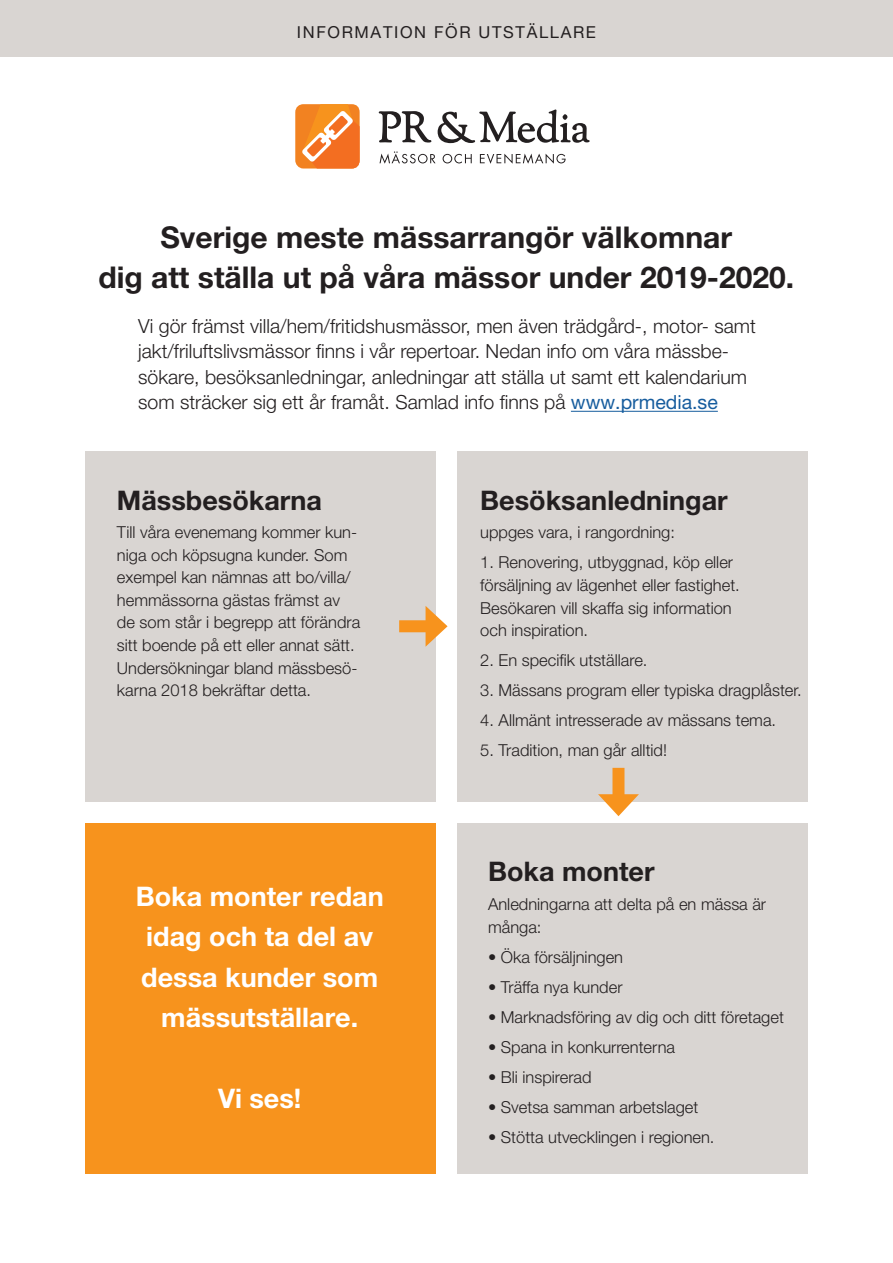
<style>
.page{position:relative;width:893px;height:1263px;background:#fff}
.page>*{position:absolute;margin:0;border:0;box-sizing:border-box;transform-origin:0 0}
.t1{font:700 30px/40.3px "Helvetica Neue LT Pro";color:#231f20;text-align:center}
.t2{font:700 27px/40.3px "Helvetica Neue LT Pro";color:#fff;text-align:center}
.t3{font:700 27px "Helvetica Neue LT Pro";color:#231f20}
.t4{font:300 19.5px/25.5px "Helvetica Neue LT Pro";color:#231f20}
.t5{font:300 16.5px/22.5px "Helvetica Neue LT Pro";color:#231f20}
.t6{font:16.5px "Helvetica Neue LT Pro";letter-spacing:.1em;color:#231f20}
.s1{font-weight:400;color:#175d9e}
</style>
<div class="page">
<svg style="left:379px;top:111px;width:52px;height:32px"></svg>
<svg style="left:438px;top:109px;width:152px;height:34px"></svg>
<div style="left:295px;top:104px;width:65px;height:65px;background:#f28221;border-radius:8px"></div>
<svg style="left:302px;top:104px;width:58px;height:65px"></svg>
<svg style="left:380px;top:151px;width:56px;height:13px"></svg>
<svg style="left:443px;top:154px;width:29px;height:9px"></svg>
<svg style="left:480px;top:153px;width:86px;height:11px"></svg>
<hr style="left:571px;top:411px;width:147px;height:1px;background:#175d9e">
<div style="left:0;top:0;width:893px;height:57px;background:#d9d5d2"></div>
<div style="left:457px;top:451px;width:350px;height:351px;background:#d9d5d2"></div>
<div style="left:85px;top:822px;width:351px;height:351px;background:#f7931d"></div>
<div style="left:85px;top:451px;width:351px;height:351px;background:#d9d5d2"></div>
<div style="left:457px;top:822px;width:350px;height:351px;background:#d9d5d2"></div>
<div style="left:399px;top:620px;width:35px;height:12px;background:#f7931d"></div>
<svg style="left:426px;top:606px;width:22px;height:41px"></svg>
<div style="left:612px;top:768px;width:12px;height:35px;background:#f7931d"></div>
<svg style="left:598px;top:794px;width:41px;height:22px"></svg>
<p class="t6" style="left:297px;top:22px;width:301px">INFORMATION FÖR UTSTÄLLARE</p>
<h1 class="t1" style="left:98px;top:216px;width:697px">Sverige meste mässarrangör välkomnar<br>dig att ställa ut på våra mässor under 2019-2020.</h1>
<p class="t4" style="left:138px;top:313px;width:619px">Vi gör främst villa/hem/fritidshusmässor, men även trädgård-, motor- samt jakt/friluftslivsmässor finns i vår repertoar. Nedan info om våra mässbe&shy;sökare, besöksanledningar, anledningar att ställa ut samt ett kalendarium som sträcker sig ett år framåt. Samlad info finns på <span class="s1">www.prmedia.se</span></p>
<h2 class="t3" style="left:117px;top:483px;width:206px">Mässbesökarna</h2>
<p class="t5" style="left:117px;top:521px;width:245px">Till våra evenemang kommer kun&shy;niga och köpsugna kunder. Som exempel kan nämnas att bo/villa/ hemmässorna gästas främst av de som står i begrepp att förändra sitt boende på ett eller annat sätt.<br>Undersökningar bland mässbesö&shy;karna 2018 bekräftar detta.</p>
<h2 class="t2" style="left:136px;top:875px;width:249px">Boka monter redan idag och ta del av dessa kunder som mässutställare.</h2>
<h2 class="t2" style="left:218px;top:1077px;width:85px">Vi ses!</h2>
<h2 class="t3" style="left:480px;top:483px;width:249px">Besöksanledningar</h2>
<p class="t5" style="left:480px;top:521px;width:196px">uppges vara, i rangordning:</p>
<p class="t5" style="left:480px;top:551px;width:261px">1. Renovering, utbyggnad, köp eller försäljning av lägenhet eller fastighet.<br>Besökaren vill skaffa sig information och inspiration.</p>
<p class="t5" style="left:480px;top:648px;width:169px">2. En specifik utställare.</p>
<p class="t5" style="left:480px;top:678px;width:323px">3. Mässans program eller typiska dragplåster.</p>
<p class="t5" style="left:480px;top:708px;width:297px">4. Allmänt intresserade av mässans tema.</p>
<p class="t5" style="left:480px;top:738px;width:188px">5. Tradition, man går alltid!</p>
<h2 class="t3" style="left:488px;top:855px;width:168px">Boka monter</h2>
<p class="t5" style="left:488px;top:893px;width:280px">Anledningarna att delta på en mässa är många:</p>
<p class="t5" style="left:488px;top:945px;width:137px">• Öka försäljningen</p>
<p class="t5" style="left:488px;top:975px;width:136px">• Träffa nya kunder</p>
<p class="t5" style="left:488px;top:1005px;width:297px">• Marknadsföring av dig och ditt företaget</p>
<p class="t5" style="left:488px;top:1035px;width:189px">• Spana in konkurrenterna</p>
<p class="t5" style="left:488px;top:1065px;width:105px">• Bli inspirerad</p>
<p class="t5" style="left:488px;top:1095px;width:212px">• Svetsa samman arbetslaget</p>
<p class="t5" style="left:488px;top:1125px;width:228px">• Stötta utvecklingen i regionen.</p>
</div>
